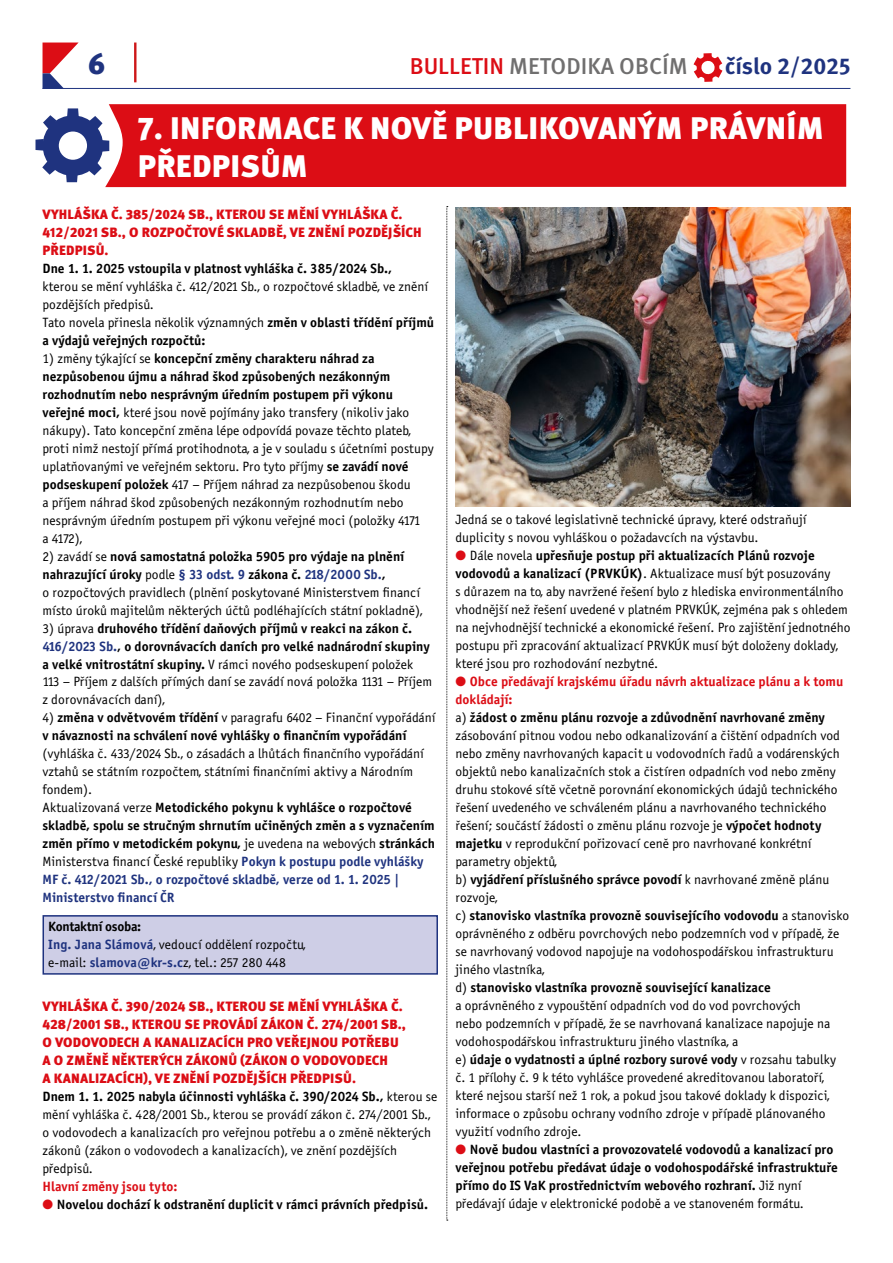
<style>
.page{position:relative;width:893px;height:1263px;background:#fff}
.page>*{position:absolute;margin:0;border:0;box-sizing:border-box;transform-origin:0 0}
.t1{font:900 31.2px/37.5px "Meta Pro";letter-spacing:.01em;color:#fff}
.t2{font:900 28.95px "Meta Pro";color:#1f337f}
.t3{font:500 22.95px "Meta Pro";color:#706f6f}
.t4{font:700 22.95px "Meta Pro";color:#1f337f}
.t5{font:13.5px/18px "Officina Sans Book ITC";color:#000}
.t6{font:13.5px/18px "Officina Sans Bold ITC";color:#000}
.t7{font:900 13.5px/18px "Meta Pro";letter-spacing:.01em;color:#dc0d15}
.t8{font:13.5px/18px "Officina Sans Bold ITC";color:#dc0d15}
.t9{font:13.5px/18px "Officina Sans Bold ITC";color:#1f337f}
.t10{font:13.5px "Officina Sans Bold ITC";letter-spacing:-.02em;color:#000}
.s1{color:#dc0d15}
.s2{font-family:"Officina Sans Bold ITC"}
.s3{font-family:"Officina Sans Book ITC"}
.s4{color:#1f337f}
.s5{font-family:"Officina Sans Bold ITC";color:#1f337f}
.s6{font-family:"Officina Sans Book ITC";color:#000}
.s7{color:#000}
</style>
<div class="page">
<svg style="left:43px;top:43px;width:35px;height:45px"></svg>
<hr style="left:43px;top:88px;width:807px;height:1px;background:#1f337f">
<hr style="left:134px;top:43px;width:2px;height:39px;background:#cd1719">
<svg style="left:693px;top:53px;width:29px;height:29px"></svg>
<div style="left:43px;top:916px;width:394px;height:58px;background:#cecee6"></div>
<div style="left:43px;top:915px;width:395px;height:60px;border:2px solid #1f337f"></div>
<div style="left:105px;top:104px;width:741px;height:83px;background:#dc0d15"></div>
<svg style="left:36px;top:108px;width:73px;height:74px"></svg>
<img style="left:455px;top:207px;width:395px;height:299px">
<svg style="left:446px;top:206px;width:2px;height:1015px;background:#c4c4c4"></svg>
<h2 class="t2" style="left:88px;top:41px;width:19px">6</h2>
<h3 class="t3" style="left:410px;top:49px;width:280px"><span class="s1">BULLETIN</span> METODIKA OBCÍM</h3>
<h3 class="t4" style="left:725px;top:49px;width:127px">číslo 2/2025</h3>
<h1 class="t1" style="left:138px;top:108px;width:687px">7. INFORMACE K NOVĚ PUBLIKOVANÝM PRÁVNÍM<br>PŘEDPISŮM</h1>
<p class="t7" style="left:43px;top:204px;width:381px">VYHLÁŠKA Č. 385/2024 SB., KTEROU SE MĚNÍ VYHLÁŠKA Č.<br>412/2021 SB., O ROZPOČTOVÉ SKLADBĚ, VE ZNĚNÍ POZDĚJŠÍCH<br>PŘEDPISŮ.</p>
<p class="t6" style="left:43px;top:259px;width:351px">Dne 1. 1. 2025 vstoupila v platnost vyhláška č. 385/2024 Sb.,</p>
<p class="t5" style="left:43px;top:277px;width:393px">kterou se mění vyhláška č. 412/2021 Sb., o rozpočtové skladbě, ve znění pozdějších předpisů.<br>Tato novela přinesla několik významných <span class="s2">změn v oblasti třídění příjmů</span></p>
<p class="t6" style="left:43px;top:331px;width:164px">a výdajů veřejných rozpočtů:</p>
<p class="t6" style="left:43px;top:349px;width:352px"><span class="s3">1) změny týkající se</span> koncepční změny charakteru náhrad za nezpůsobenou újmu a náhrad škod způsobených nezákonným rozhodnutím nebo nesprávným úředním postupem při výkonu</p>
<p class="t5" style="left:43px;top:403px;width:393px"><span class="s2">veřejné moci,</span> které jsou nově pojímány jako transfery (nikoliv jako nákupy). Tato koncepční změna lépe odpovídá povaze těchto plateb, proti nimž nestojí přímá protihodnota, a je v souladu s účetními postupy uplatňovanými ve veřejném sektoru. Pro tyto příjmy <span class="s2">se zavádí nové podseskupení položek</span> 417 – Příjem náhrad za nezpůsobenou škodu<br>a příjem náhrad škod způsobených nezákonným rozhodnutím nebo nesprávným úředním postupem při výkonu veřejné moci (položky 4171<br>a 4172),</p>
<p class="t6" style="left:43px;top:547px;width:363px"><span class="s3">2) zavádí se</span> nová samostatná položka 5905 pro výdaje na plnění nahrazující úroky <span class="s3">podle</span> <span class="s4">§ 33 odst. 9</span> zákona č. <span class="s4">218/2000 Sb.</span>,</p>
<p class="t5" style="left:43px;top:583px;width:382px">o rozpočtových pravidlech (plnění poskytované Ministerstvem financí místo úroků majitelům některých účtů podléhajících státní pokladně),</p>
<p class="t6" style="left:43px;top:619px;width:389px"><span class="s3">3) úprava</span> druhového třídění daňových příjmů v reakci na zákon č.<br><span class="s4">416/2023 Sb.</span>, o dorovnávacích daních pro velké nadnárodní skupiny</p>
<p class="t5" style="left:43px;top:655px;width:391px"><span class="s2">a velké vnitrostátní skupiny.</span> V rámci nového podseskupení položek<br>113 – Příjem z dalších přímých daní se zavádí nová položka 1131 – Příjem z dorovnávacích daní),</p>
<p class="t5" style="left:43px;top:709px;width:394px">4) <span class="s2">změna v odvětvovém třídění</span> v paragrafu 6402 – Finanční vypořádání</p>
<p class="t6" style="left:43px;top:727px;width:365px">v návaznosti na schválení nové vyhlášky o finančním vypořádání</p>
<p class="t5" style="left:43px;top:745px;width:383px">(vyhláška č. 433/2024 Sb., o zásadách a lhůtách finančního vypořádání vztahů se státním rozpočtem, státními finančními aktivy a Národním fondem).</p>
<p class="t6" style="left:43px;top:799px;width:394px"><span class="s3">Aktualizovaná verze</span> Metodického pokynu k vyhlášce o rozpočtové skladbě, spolu se stručným shrnutím učiněných změn a s vyznačením změn přímo v metodickém pokynu, <span class="s3">je uvedena na webových</span> stránkách</p>
<p class="t5" style="left:43px;top:853px;width:383px">Ministerstva financí České republiky <span class="s5">Pokyn k postupu podle vyhlášky</span></p>
<p class="t9" style="left:43px;top:871px;width:359px">MF č. 412/2021 Sb., o rozpočtové skladbě, verze od 1. 1. 2025 |<br>Ministerstvo financí ČR</p>
<p class="t10" style="left:48px;top:918px;width:95px">Kontaktní osoba:</p>
<p class="t5" style="left:48px;top:935px;width:259px"><span class="s5">Ing. Jana Slámová</span>, vedoucí oddělení rozpočtu, e-mail: <span class="s5">slamova@kr-s.c</span>z, tel.: 257 280 448</p>
<p class="t7" style="left:43px;top:996px;width:365px">VYHLÁŠKA Č. 390/2024 SB., KTEROU SE MĚNÍ VYHLÁŠKA Č.<br>428/2001 SB., KTEROU SE PROVÁDÍ ZÁKON Č. 274/2001 SB., O VODOVODECH A KANALIZACÍCH PRO VEŘEJNOU POTŘEBU A O ZMĚNĚ NĚKTERÝCH ZÁKONŮ (ZÁKON O VODOVODECH<br>A KANALIZACÍCH), VE ZNĚNÍ POZDĚJŠÍCH PŘEDPISŮ.</p>
<p class="t6" style="left:43px;top:1087px;width:396px">Dnem 1. 1. 2025 nabyla účinnosti vyhláška č. 390/2024 Sb., <span class="s3">kterou se</span></p>
<p class="t5" style="left:43px;top:1105px;width:390px">mění vyhláška č. 428/2001 Sb., kterou se provádí zákon č. 274/2001 Sb., o vodovodech a kanalizacích pro veřejnou potřebu a o změně některých zákonů (zákon o vodovodech a kanalizacích), ve znění pozdějších předpisů.</p>
<p class="t8" style="left:43px;top:1177px;width:136px">Hlavní změny jsou tyto:</p>
<p class="t6" style="left:43px;top:1195px;width:387px"><span class="s1">●</span> Novelou dochází k odstranění duplicit v rámci právních předpisů.</p>
<p class="t5" style="left:455px;top:511px;width:353px">Jedná se o takové legislativně technické úpravy, které odstraňují duplicity s novou vyhláškou o požadavcích na výstavbu.</p>
<p class="t6" style="left:455px;top:547px;width:361px"><span class="s1">●</span> <span class="s3">Dále novela</span> upřesňuje postup při aktualizacích Plánů rozvoje</p>
<p class="t5" style="left:455px;top:565px;width:396px"><span class="s2">vodovodů a kanalizací (PRVKÚK)</span>. Aktualizace musí být posuzovány<br>s důrazem na to, aby navržené řešení bylo z hlediska environmentálního vhodnější než řešení uvedené v platném PRVKÚK, zejména pak s ohledem na nejvhodnější technické a ekonomické řešení. Pro zajištění jednotného postupu při zpracování aktualizací PRVKÚK musí být doloženy doklady, které jsou pro rozhodování nezbytné.</p>
<p class="t8" style="left:455px;top:672px;width:389px">● Obce předávají krajskému úřadu návrh aktualizace plánu a k tomu dokládají:<br><span class="s6">a)</span> <span class="s7">žádost o změnu plánu rozvoje a zdůvodnění navrhované změny</span></p>
<p class="t5" style="left:455px;top:727px;width:386px">zásobování pitnou vodou nebo odkanalizování a čištění odpadních vod nebo změny navrhovaných kapacit u vodovodních řadů a vodárenských objektů nebo kanalizačních stok a čistíren odpadních vod nebo změny druhu stokové sítě včetně porovnání ekonomických údajů technického řešení uvedeného ve schváleném plánu a navrhovaného technického řešení; součástí žádosti o změnu plánu rozvoje je <span class="s2">výpočet hodnoty majetku</span> v reprodukční pořizovací ceně pro navrhované konkrétní parametry objektů,</p>
<p class="t6" style="left:455px;top:870px;width:375px"><span class="s3">b)</span> vyjádření příslušného správce povodí <span class="s3">k navrhované změně plánu</span></p>
<p class="t5" style="left:455px;top:889px;width:44px">rozvoje,</p>
<p class="t6" style="left:455px;top:906px;width:395px"><span class="s3">c)</span> stanovisko vlastníka provozně souvisejícího vodovodu <span class="s3">a stanovisko</span></p>
<p class="t5" style="left:455px;top:925px;width:385px">oprávněného z odběru povrchových nebo podzemních vod v případě, že se navrhovaný vodovod napojuje na vodohospodářskou infrastrukturu jiného vlastníka,</p>
<p class="t6" style="left:455px;top:978px;width:317px"><span class="s3">d)</span> stanovisko vlastníka provozně související kanalizace</p>
<p class="t5" style="left:455px;top:997px;width:376px">a oprávněného z vypouštění odpadních vod do vod povrchových nebo podzemních v případě, že se navrhovaná kanalizace napojuje na vodohospodářskou infrastrukturu jiného vlastníka, a</p>
<p class="t6" style="left:455px;top:1050px;width:382px"><span class="s3">e)</span> údaje o vydatnosti a úplné rozbory surové vody <span class="s3">v rozsahu tabulky</span></p>
<p class="t5" style="left:455px;top:1069px;width:376px">č. 1 přílohy č. 9 k této vyhlášce provedené akreditovanou laboratoří, které nejsou starší než 1 rok, a pokud jsou takové doklady k dispozici, informace o způsobu ochrany vodního zdroje v případě plánovaného využití vodního zdroje.</p>
<p class="t6" style="left:455px;top:1140px;width:384px"><span class="s1">●</span> Nově budou vlastníci a provozovatelé vodovodů a kanalizací pro veřejnou potřebu předávat údaje o vodohospodářské infrastruktuře přímo do IS VaK prostřednictvím webového rozhraní. <span class="s3">Již nyní</span></p>
<p class="t5" style="left:455px;top:1195px;width:350px">předávají údaje v elektronické podobě a ve stanoveném formátu.</p>
</div>
